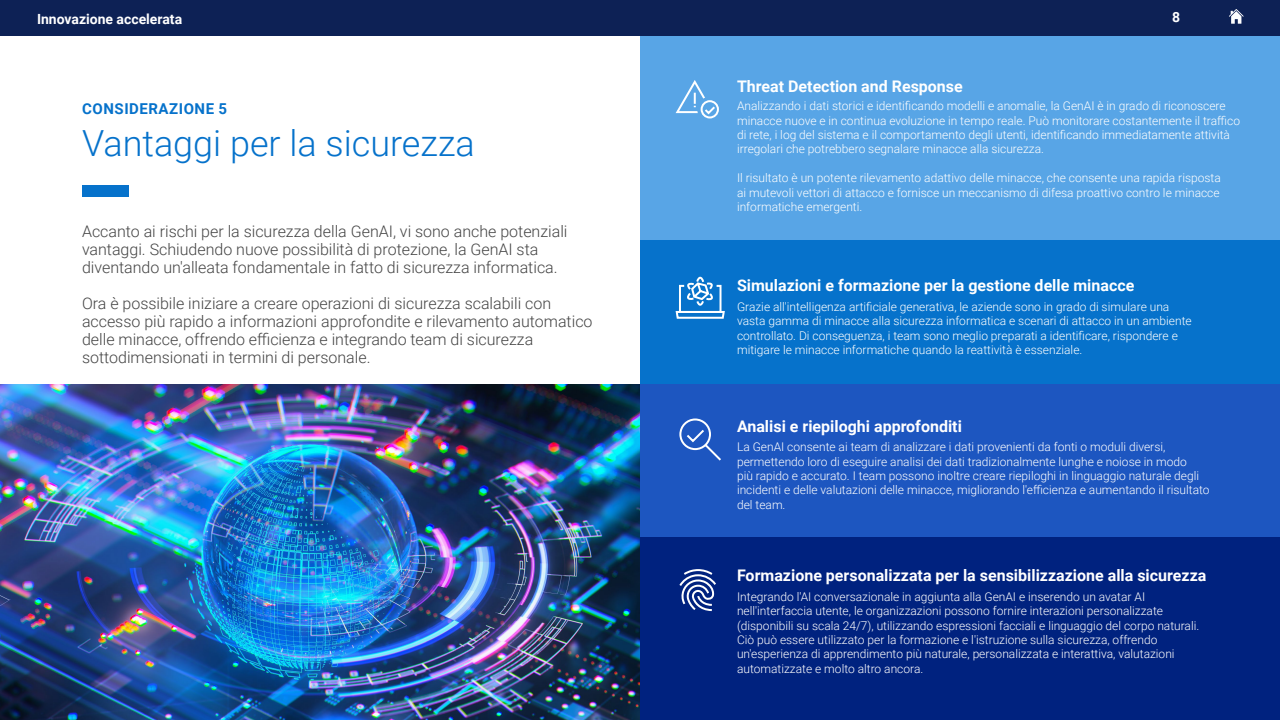
<style>
.page{position:relative;width:1280px;height:720px;background:#fff}
.page>*{position:absolute;margin:0;border:0;box-sizing:border-box;transform-origin:0 0}
.t1{font:300 36px "Roboto";color:#0672cb}
.t2{font:300 16px/18px "Roboto";color:#444}
.t3{font:700 16px "Roboto";color:#fff}
.t4{font:700 15px "Roboto";letter-spacing:.035em;color:#0672cb}
.t5{font:700 14px "Roboto";color:#fff}
.t6{font:300 12px/14.4px "Roboto";color:#fff}
</style>
<div class="page">
<div style="left:0;top:0;width:1280px;height:36px;background:#0d2155"></div>
<svg style="left:1229px;top:9px;width:15px;height:15px"></svg>
<div style="left:640px;top:384px;width:640px;height:153px;background:#1d56c0"></div>
<div style="left:640px;top:537px;width:640px;height:183px;background:#00227f"></div>
<div style="left:640px;top:36px;width:640px;height:204px;background:#58a5e6"></div>
<div style="left:640px;top:240px;width:640px;height:144px;background:#0672cb"></div>
<div style="left:82px;top:185px;width:46px;height:11px;background:#0672cb"></div>
<svg style="left:679px;top:418px;width:42px;height:43px"></svg>
<svg style="left:675px;top:276px;width:50px;height:43px"></svg>
<svg style="left:679px;top:569px;width:37px;height:43px"></svg>
<svg style="left:675px;top:80px;width:44px;height:39px"></svg>
<img style="left:0;top:384px;width:640px;height:336px">
<p class="t5" style="left:37px;top:9px;width:147px">Innovazione accelerata</p>
<p class="t5" style="left:1172px;top:7px;width:10px">8</p>
<p class="t4" style="left:82px;top:98px;width:146px">CONSIDERAZIONE 5</p>
<h1 class="t1" style="left:82px;top:118px;width:394px">Vantaggi per la sicurezza</h1>
<h2 class="t2" style="left:82px;top:222px;width:487px">Accanto ai rischi per la sicurezza della GenAI, vi sono anche potenziali vantaggi. Schiudendo nuove possibilità di protezione, la GenAI sta diventando un'alleata fondamentale in fatto di sicurezza informatica.</h2>
<p class="t2" style="left:82px;top:294px;width:512px">Ora è possibile iniziare a creare operazioni di sicurezza scalabili con accesso più rapido a informazioni approfondite e rilevamento automatico delle minacce, offrendo efficienza e integrando team di sicurezza sottodimensionati in termini di personale.</p>
<h2 class="t3" style="left:737px;top:75px;width:227px">Threat Detection and Response</h2>
<p class="t6" style="left:737px;top:98px;width:505px">Analizzando i dati storici e identificando modelli e anomalie, la GenAI è in grado di riconoscere minacce nuove e in continua evoluzione in tempo reale. Può monitorare costantemente il traffico di rete, i log del sistema e il comportamento degli utenti, identificando immediatamente attività irregolari che potrebbero segnalare minacce alla sicurezza.</p>
<p class="t6" style="left:737px;top:170px;width:485px;text-align:justify">Il risultato è un potente rilevamento adattivo delle minacce, che consente una rapida risposta ai mutevoli vettori di attacco e fornisce un meccanismo di difesa proattivo contro le minacce informatiche emergenti.</p>
<h2 class="t3" style="left:737px;top:274px;width:399px">Simulazioni e formazione per la gestione delle minacce</h2>
<p class="t6" style="left:737px;top:299px;width:456px">Grazie all'intelligenza artificiale generativa, le aziende sono in grado di simulare una vasta gamma di minacce alla sicurezza informatica e scenari di attacco in un ambiente controllato. Di conseguenza, i team sono meglio preparati a identificare, rispondere e mitigare le minacce informatiche quando la reattività è essenziale.</p>
<h2 class="t3" style="left:737px;top:415px;width:226px">Analisi e riepiloghi approfonditi</h2>
<p class="t6" style="left:737px;top:439px;width:474px">La GenAI consente ai team di analizzare i dati provenienti da fonti o moduli diversi, permettendo loro di eseguire analisi dei dati tradizionalmente lunghe e noiose in modo<br>più rapido e accurato. I team possono inoltre creare riepiloghi in linguaggio naturale degli incidenti e delle valutazioni delle minacce, migliorando l'efficienza e aumentando il risultato del team.</p>
<h2 class="t3" style="left:737px;top:564px;width:471px">Formazione personalizzata per la sensibilizzazione alla sicurezza</h2>
<p class="t6" style="left:737px;top:589px;width:464px">Integrando l'AI conversazionale in aggiunta alla GenAI e inserendo un avatar AI nell'interfaccia utente, le organizzazioni possono fornire interazioni personalizzate (disponibili su scala 24/7), utilizzando espressioni facciali e linguaggio del corpo naturali.<br>Ciò può essere utilizzato per la formazione e l'istruzione sulla sicurezza, offrendo un'esperienza di apprendimento più naturale, personalizzata e interattiva, valutazioni automatizzate e molto altro ancora.</p>
</div>
